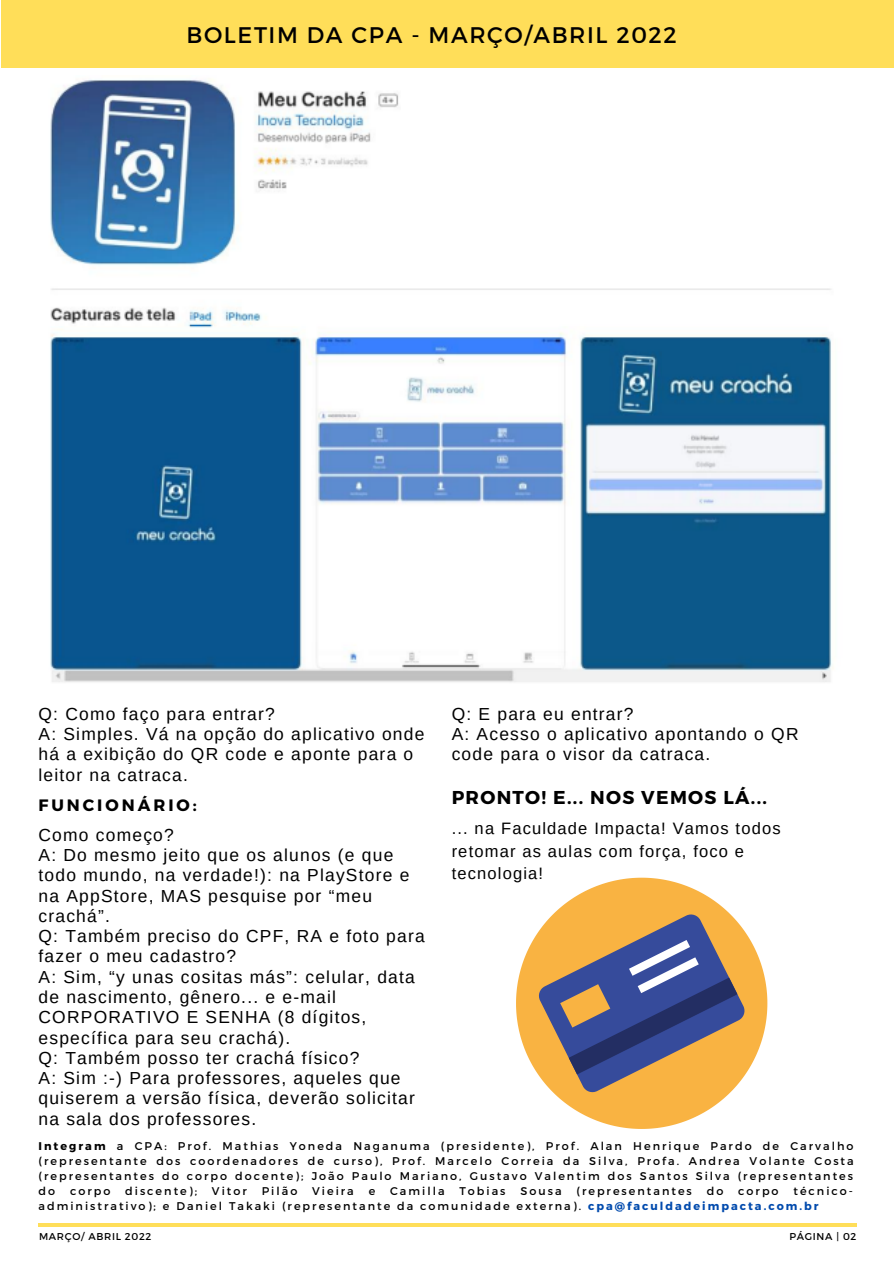
<style>
.page{position:relative;width:894px;height:1264px;background:#fff}
.page>*{position:absolute;margin:0;border:0;box-sizing:border-box;transform-origin:0 0}
.t1{font:22.5px "Montserrat";letter-spacing:.07em;color:#000}
.t2{font:700 18.6px "Montserrat";letter-spacing:.07em;color:#000}
.t3{font:17.4px/20.2px "Arimo";letter-spacing:.07em;color:#000}
.t4{font:16.5px/22.5px "Arimo";letter-spacing:.07em;color:#000}
.t5{font:700 16.5px "Montserrat";letter-spacing:.18em;color:#000}
.t6{font:11.1px/14.9px "Montserrat";letter-spacing:.18em;color:#000;text-align:justify}
.t7{font:9.9px "Montserrat";letter-spacing:.07em;color:#000}
.s1{font-weight:700}
.s2{font-weight:700;color:#004aad}
</style>
<div class="page">
<hr style="left:38px;top:1223px;width:818px;height:3px;background:#ffde59">
<div style="left:1px;top:0;width:892px;height:68px;background:#ffde59"></div>
<img style="left:50px;top:80px;width:783px;height:602px">
<svg style="left:516px;top:877px;width:251px;height:251px"></svg>
<svg style="left:537px;top:913px;width:208px;height:180px;background:#957f71"></svg>
<p class="t1" style="left:186px;top:20px;width:491px">BOLETIM DA CPA - MARÇO/ABRIL 2022</p>
<p class="t3" style="left:38px;top:703px;width:238px">Q: Como faço para entrar?</p>
<p class="t3" style="left:38px;top:723px;width:387px">A: Simples. Vá na opção do aplicativo onde há a exibição do QR code e aponte para o leitor na catraca.</p>
<p class="t3" style="left:451px;top:703px;width:183px">Q: E para eu entrar?</p>
<p class="t3" style="left:451px;top:723px;width:348px">A: Acesso o aplicativo apontando o QR code para o visor da catraca.</p>
<p class="t5" style="left:38px;top:794px;width:160px">FUNCIONÁRIO:</p>
<p class="t2" style="left:451px;top:785px;width:317px">PRONTO! E... NOS VEMOS LÁ...</p>
<p class="t4" style="left:451px;top:817px;width:330px">... na Faculdade Impacta! Vamos todos retomar as aulas com força, foco e tecnologia!</p>
<p class="t3" style="left:38px;top:824px;width:137px">Como começo?</p>
<p class="t3" style="left:38px;top:844px;width:372px">A: Do mesmo jeito que os alunos (e que todo mundo, na verdade!): na PlayStore e na AppStore, MAS pesquise por “meu crachá”.</p>
<p class="t3" style="left:38px;top:926px;width:387px">Q: Também preciso do CPF, RA e foto para fazer o meu cadastro?</p>
<p class="t3" style="left:38px;top:966px;width:378px">A: Sim, “y unas cositas más”: celular, data de nascimento, gênero... e e-mail</p>
<p class="t3" style="left:38px;top:1007px;width:329px">CORPORATIVO E SENHA (8 dígitos, específica para seu crachá).</p>
<p class="t3" style="left:38px;top:1047px;width:322px">Q: Também posso ter crachá físico?</p>
<p class="t3" style="left:38px;top:1067px;width:378px">A: Sim :-) Para professores, aqueles que quiserem a versão física, deverão solicitar na sala dos professores.</p>
<p class="t6" style="left:38px;top:1137px;width:816px"><span class="s1">Integram</span> a CPA: Prof. Mathias Yoneda Naganuma (presidente), Prof. Alan Henrique Pardo de Carvalho (representante dos coordenadores de curso), Prof. Marcelo Correia da Silva, Profa. Andrea Volante Costa (representantes do corpo docente); João Paulo Mariano, Gustavo Valentim dos Santos Silva (representantes do</p>
<p class="t6" style="left:70px;top:1182px;width:42px">corpo</p>
<p class="t6" style="left:125px;top:1182px;width:73px">discente);</p>
<p class="t6" style="left:212px;top:1182px;width:36px">Vitor</p>
<p class="t6" style="left:262px;top:1182px;width:37px">Pilão</p>
<p class="t6" style="left:312px;top:1182px;width:43px">Vieira</p>
<p class="t6" style="left:368px;top:1182px;width:8px">e</p>
<p class="t6" style="left:390px;top:1182px;width:56px">Camilla</p>
<p class="t6" style="left:459px;top:1182px;width:48px">Tobias</p>
<p class="t6" style="left:520px;top:1182px;width:43px">Sousa</p>
<p class="t6" style="left:576px;top:1182px;width:117px">(representantes</p>
<p class="t6" style="left:706px;top:1182px;width:18px">do</p>
<p class="t6" style="left:738px;top:1182px;width:42px">corpo</p>
<p class="t6" style="left:38px;top:1182px;width:815px;text-indent:754px">técnico&shy;administrativo); e Daniel Takaki (representante da comunidade externa). <span class="s2">cpa@faculdadeimpacta.com.br</span></p>
<p class="t7" style="left:39px;top:1229px;width:114px">MARÇO/ ABRIL 2022</p>
<p class="t7" style="left:789px;top:1229px;width:69px">PÁGINA | 02</p>
</div>
